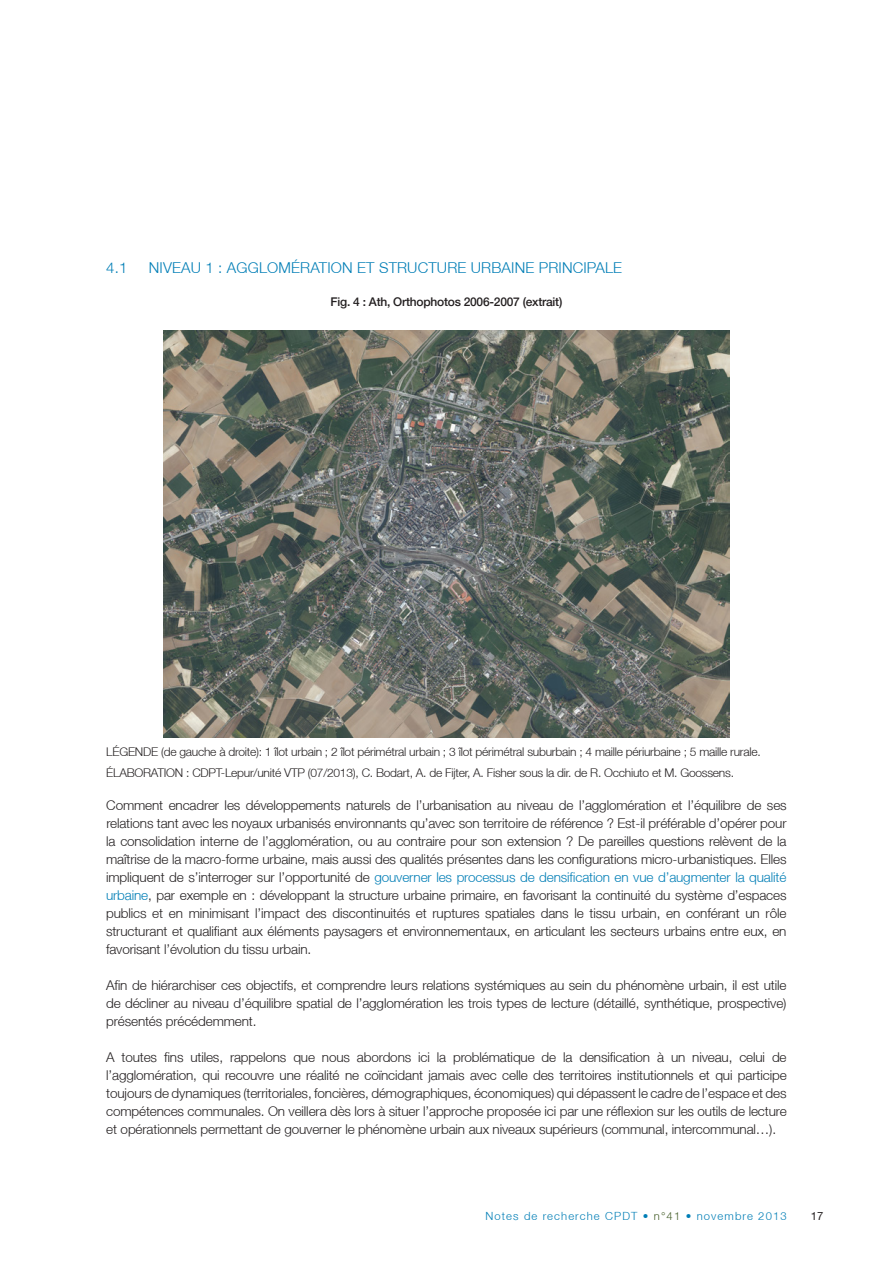
<style>
.page{position:relative;width:893px;height:1263px;background:#fff}
.page>*{position:absolute;margin:0;border:0;box-sizing:border-box;transform-origin:0 0}
.t1{font:300 15px "Helvetica Neue LT";letter-spacing:.01em;color:#007eb6}
.t2{font:300 13.5px/18px "Helvetica Neue LT";letter-spacing:-.01em;color:#231f20;text-align:justify}
.t3{font:300 12px/20.5px "Helvetica Neue LT";letter-spacing:-.02em;color:#231f20}
.t4{font:500 12px "Helvetica Neue LT";letter-spacing:-.02em;color:#231f20}
.t5{font:300 11.25px "Helvetica Neue LT";letter-spacing:.1em;color:#007eb6}
.t6{font:11.25px "Helvetica Neue LT";color:#231f20}
.s1{color:#007eb6}
.s2{color:#465f2b}
</style>
<div class="page">
<img style="left:163px;top:331px;width:567px;height:406px">
<p class="t1" style="left:106px;top:258px;width:23px">4.1</p>
<p class="t1" style="left:149px;top:258px;width:475px">NIVEAU 1 : AGGLOMÉRATION ET STRUCTURE URBAINE PRINCIPALE</p>
<p class="t4" style="left:331px;top:295px;width:233px">Fig. 4 : Ath, Orthophotos 2006-2007 (extrait)</p>
<p class="t3" style="left:106px;top:741px;width:656px">LÉGENDE (de gauche à droite): 1 îlot urbain ; 2 îlot périmétral urbain ; 3 îlot périmétral suburbain ; 4 maille périurbaine ; 5 maille rurale.<br>ÉLABORATION : CDPT-Lepur/unité VTP (07/2013), C. Bodart, A. de Fijter, A. Fisher sous la dir. de R. Occhiuto et M. Goossens.</p>
<p class="t2" style="left:106px;top:796px;width:682px">Comment encadrer les développements naturels de l’urbanisation au niveau de l’agglomération et l’équilibre de ses relations tant avec les noyaux urbanisés environnants qu’avec son territoire de référence ? Est-il préférable d’opérer pour la consolidation interne de l’agglomération, ou au contraire pour son extension ? De pareilles questions relèvent de la maîtrise de la macro-forme urbaine, mais aussi des qualités présentes dans les configurations micro-urbanistiques. Elles impliquent de s’interroger sur l’opportunité de <span class="s1">gouverner les processus de densification en vue d’augmenter la qualité urbaine</span>, par exemple en : développant la structure urbaine primaire, en favorisant la continuité du système d’espaces publics et en minimisant l’impact des discontinuités et ruptures spatiales dans le tissu urbain, en conférant un rôle structurant et qualifiant aux éléments paysagers et environnementaux, en articulant les secteurs urbains entre eux, en favorisant l’évolution du tissu urbain.</p>
<p class="t2" style="left:106px;top:976px;width:682px">Afin de hiérarchiser ces objectifs, et comprendre leurs relations systémiques au sein du phénomène urbain, il est utile de décliner au niveau d’équilibre spatial de l’agglomération les trois types de lecture (détaillé, synthétique, prospective) présentés précédemment.</p>
<p class="t2" style="left:106px;top:1048px;width:682px">A toutes fins utiles, rappelons que nous abordons ici la problématique de la densification à un niveau, celui de l’agglomération, qui recouvre une réalité ne coïncidant jamais avec celle des territoires institutionnels et qui participe toujours de dynamiques (territoriales, foncières, démographiques, économiques) qui dépassent le cadre de l’espace et des compétences communales. On veillera dès lors à situer l’approche proposée ici par une réflexion sur les outils de lecture et opérationnels permettant de gouverner le phénomène urbain aux niveaux supérieurs (communal, intercommunal…).</p>
<p class="t5" style="left:485px;top:1209px;width:303px">Notes de recherche CPDT • <span class="s2">n°41</span> • novembre 2013</p>
<p class="t6" style="left:811px;top:1210px;width:14px">17</p>
</div>
